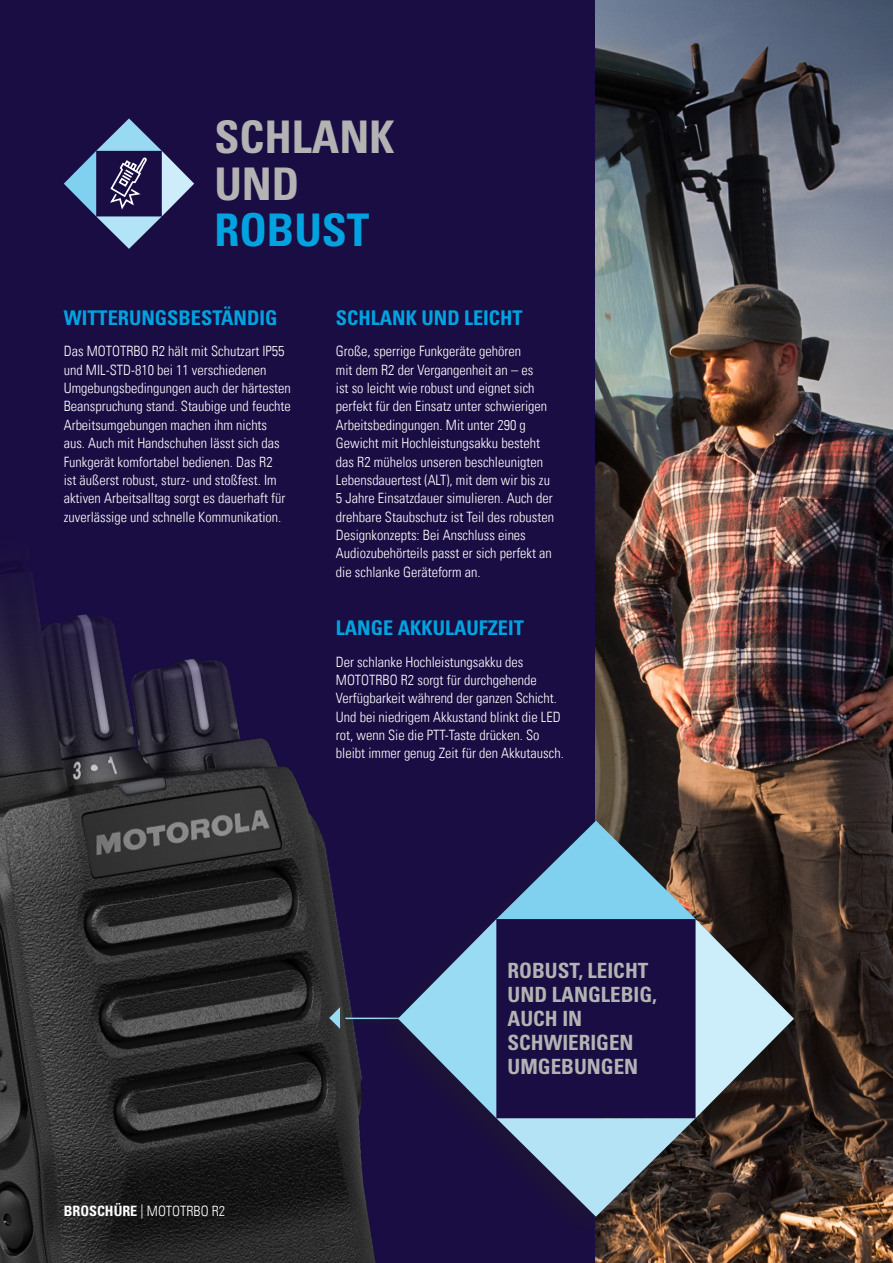
<style>
.page{position:relative;width:893px;height:1263px;background:#fff}
.page>*{position:absolute;margin:0;border:0;box-sizing:border-box;transform-origin:0 0}
.H1_-_CONTENT_HEADER{font:700 condensed 45px/46.5px "Univers LT Pro";color:#b3b3b3}
.INTRODUCTION_COPY{font:700 condensed 21px/24px "Univers LT Pro";color:#b3b3b3}
.H2_-_CONTENT_HEADER{font:700 condensed 20.25px "Univers LT Pro";color:#00a3e0}
.COPY_-_LIGHT{font:300 condensed 14.25px/18.3px "Univers LT";color:#fff}
.COPY{font:300 condensed 14.25px "Univers LT";color:#fff}
.s1{color:#00a3e0}
.s2{font-family:"Univers LT Pro";font-weight:700}
</style>
<div class="page">
<img style="left:0;top:0;width:596px;height:1263px">
<img style="left:596px;top:0;width:297px;height:1263px">
<div style="left:344px;top:1016px;width:391px;height:11px;background:#231f20;opacity:.75"></div>
<hr style="left:345px;top:1017px;width:382px;height:2px;background:#99dbf2">
<svg style="left:329px;top:1007px;width:11px;height:22px"></svg>
<div style="left:367px;top:811px;width:438px;height:437px;background:#231f20;opacity:.4"></div>
<svg style="left:398px;top:821px;width:396px;height:396px;background:#424765"></svg>
<svg style="left:64px;top:118px;width:130px;height:131px;background:#424774"></svg>
<p class="H1_-_CONTENT_HEADER" style="left:214px;top:113px;width:182px">SCHLANK<br>UND<br><span class="s1">ROBUST</span></p>
<p class="H2_-_CONTENT_HEADER" style="left:64px;top:305px;width:215px">WITTERUNGSBESTÄNDIG</p>
<p class="COPY_-_LIGHT" style="left:64px;top:342px;width:229px">Das MOTOTRBO R2 hält mit Schutzart IP55 und MIL-STD-810 bei 11 verschiedenen Umgebungsbedingungen auch der härtesten Beanspruchung stand. Staubige und feuchte Arbeitsumgebungen machen ihm nichts aus. Auch mit Handschuhen lässt sich das Funkgerät komfortabel bedienen. Das R2<br>ist äußerst robust, sturz- und stoßfest. Im aktiven Arbeitsalltag sorgt es dauerhaft für zuverlässige und schnelle Kommunikation.</p>
<p class="H2_-_CONTENT_HEADER" style="left:336px;top:305px;width:188px">SCHLANK UND LEICHT</p>
<p class="COPY_-_LIGHT" style="left:336px;top:342px;width:220px">Große, sperrige Funkgeräte gehören<br>mit dem R2 der Vergangenheit an – es<br>ist so leicht wie robust und eignet sich perfekt für den Einsatz unter schwierigen Arbeitsbedingungen. Mit unter 290 g Gewicht mit Hochleistungsakku besteht das R2 mühelos unseren beschleunigten Lebensdauertest (ALT), mit dem wir bis zu 5 Jahre Einsatzdauer simulieren. Auch der drehbare Staubschutz ist Teil des robusten Designkonzepts: Bei Anschluss eines Audiozubehörteils passt er sich perfekt an die schlanke Geräteform an.</p>
<p class="H2_-_CONTENT_HEADER" style="left:336px;top:616px;width:189px">LANGE AKKULAUFZEIT</p>
<p class="COPY_-_LIGHT" style="left:336px;top:652px;width:229px">Der schlanke Hochleistungsakku des MOTOTRBO R2 sorgt für durchgehende Verfügbarkeit während der ganzen Schicht.<br>Und bei niedrigem Akkustand blinkt die LED rot, wenn Sie die PTT-Taste drücken. So bleibt immer genug Zeit für den Akkutausch.</p>
<p class="COPY" style="left:64px;top:1202px;width:163px"><span class="s2">BROSCHÜRE</span> | MOTOTRBO R2</p>
<p class="INTRODUCTION_COPY" style="left:507px;top:959px;width:151px">ROBUST, LEICHT<br>UND LANGLEBIG,<br>AUCH IN<br>SCHWIERIGEN<br>UMGEBUNGEN</p>
</div>
